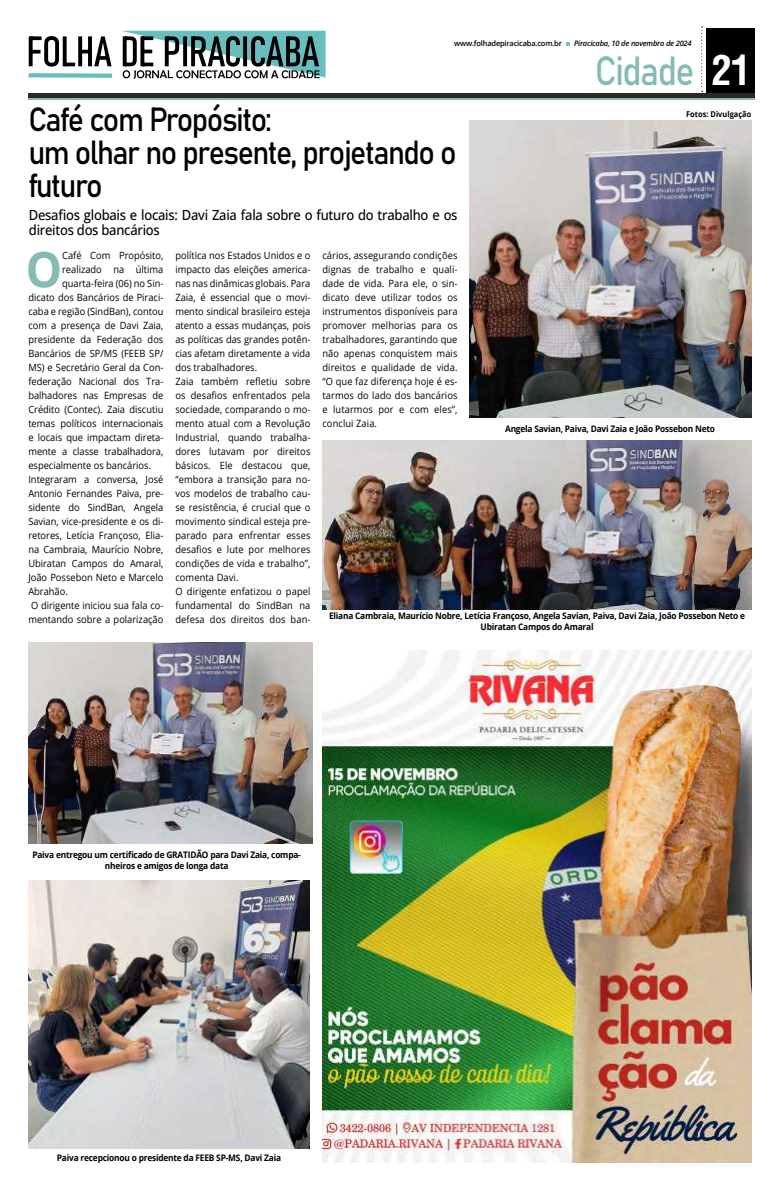
<style>
.page{position:relative;width:780px;height:1191px;background:#fff}
.page>*{position:absolute;margin:0;border:0;box-sizing:border-box;transform-origin:0 0}
.t1{font:700 49.2px "Open Sans";color:#85bbb3;scale:.93 1}
.t2{font:40.2px "Bahnschrift";letter-spacing:-.045em;color:#85bbb3;scale:.89 1}
.t3{font:33px/33px "Bahnschrift";letter-spacing:-.05em;color:#000;scale:.92 1}
.t4{font:500 14px/15px "Open Sans";letter-spacing:-.02em;color:#000;scale:.93 1}
.t5{font:10px/14px "Open Sans";color:#000;scale:.93 1}
.t6{font:700 9px/11px "Open Sans";letter-spacing:-.025em;color:#000;text-align:center;scale:.93 1}
.t7{font:700 8px "Open Sans";color:#000;scale:.93 1}
.t8{font:italic 600 7.5px "Open Sans";letter-spacing:-.025em;color:#000}
.t9{font:600 7.5px "Open Sans";letter-spacing:-.025em;color:#000}
.s1{font-family:"Arena Condensed";font-weight:700;font-size:40.6px;color:#fff}
</style>
<div class="page">
<div style="left:706px;top:28px;width:49px;height:65px;background:#000"></div>
<hr style="left:28px;top:97px;width:727px;height:3px;background:#85bbb3">
<div style="left:28px;top:93px;width:727px;height:5px;background:#2c2824"></div>
<svg style="left:701px;top:26px;width:1px;height:66px"></svg>
<svg style="left:566px;top:42px;width:3px;height:4px"></svg>
<svg style="left:28px;top:31px;width:297px;height:48px"></svg>
<img style="left:322px;top:650px;width:429px;height:512px">
<img style="left:340px;top:813px;width:72px;height:67px">
<img style="left:469px;top:120px;width:282px;height:298px">
<img style="left:323px;top:440px;width:428px;height:169px">
<img style="left:28px;top:643px;width:284px;height:200px">
<img style="left:29px;top:881px;width:280px;height:267px">
<p class="t9" style="left:454px;top:38px;width:109px">www.folhadepiracicaba.com.br</p>
<p class="t8" style="left:574px;top:38px;width:119px">Piracicaba, 10 de novembro de 2024</p>
<h3 class="t3" style="left:28px;top:101px;width:467px">Café com Propósito:<br>um olhar no presente, projetando o futuro</h3>
<h3 class="t4" style="left:29px;top:207px;width:462px">Desafios globais e locais: Davi Zaia fala sobre o futuro do trabalho e os direitos dos bancários</h3>
<h2 class="t2" style="left:594px;top:41px;width:177px">Cidade <span class="s1">21</span></h2>
<p class="t7" style="left:686px;top:108px;width:71px">Fotos: Divulgação</p>
<h1 class="t1" style="left:26px;top:234px;width:41px">O</h1>
<p class="t5" style="left:62px;top:248px;width:110px">Café Com Propósito,</p>
<p class="t5" style="left:62px;top:262px;width:110px">realizado na última</p>
<p class="t5" style="left:62px;top:276px;width:110px">quarta-feira (06) no Sin-</p>
<p class="t5" style="left:28px;top:290px;width:147px">dicato dos Bancários de Piraci-</p>
<p class="t5" style="left:28px;top:304px;width:147px">caba e região (SindBan), contou</p>
<p class="t5" style="left:28px;top:318px;width:147px">com a presença de Davi Zaia,</p>
<p class="t5" style="left:28px;top:332px;width:147px">presidente da Federação dos</p>
<p class="t5" style="left:28px;top:346px;width:147px">Bancários de SP/MS (FEEB SP/</p>
<p class="t5" style="left:28px;top:360px;width:147px">MS) e Secretário Geral da Con-</p>
<p class="t5" style="left:28px;top:374px;width:147px">federação Nacional dos Tra-</p>
<p class="t5" style="left:28px;top:388px;width:147px">balhadores nas Empresas de</p>
<p class="t5" style="left:28px;top:402px;width:147px">Crédito (Contec). Zaia discutiu</p>
<p class="t5" style="left:28px;top:416px;width:147px">temas políticos internacionais</p>
<p class="t5" style="left:28px;top:430px;width:147px">e locais que impactam direta-</p>
<p class="t5" style="left:28px;top:444px;width:147px">mente a classe trabalhadora,</p>
<p class="t5" style="left:28px;top:458px;width:133px">especialmente os bancários.</p>
<p class="t5" style="left:28px;top:472px;width:147px">Integraram a conversa, José</p>
<p class="t5" style="left:28px;top:486px;width:147px">Antonio Fernandes Paiva, pre-</p>
<p class="t5" style="left:28px;top:500px;width:147px">sidente do SindBan, Angela</p>
<p class="t5" style="left:28px;top:514px;width:147px">Savian, vice-presidente e os di-</p>
<p class="t5" style="left:28px;top:528px;width:147px">retores, Letícia Françoso, Elia-</p>
<p class="t5" style="left:28px;top:542px;width:147px">na Cambraia, Maurício Nobre,</p>
<p class="t5" style="left:28px;top:556px;width:147px">Ubiratan Campos do Amaral,</p>
<p class="t5" style="left:28px;top:570px;width:147px">João Possebon Neto e Marcelo</p>
<p class="t5" style="left:28px;top:584px;width:44px">Abrahão.</p>
<p class="t5" style="left:31px;top:598px;width:144px">O dirigente iniciou sua fala co-</p>
<p class="t5" style="left:28px;top:612px;width:147px">mentando sobre a polarização</p>
<p class="t5" style="left:175px;top:248px;width:147px">política nos Estados Unidos e o impacto das eleições america&shy;nas nas dinâmicas globais. Para<br>Zaia, é essencial que o movi&shy;mento sindical brasileiro esteja atento a essas mudanças, pois as políticas das grandes potên&shy;cias afetam diretamente a vida dos trabalhadores.<br>Zaia também refletiu sobre os desafios enfrentados pela sociedade, comparando o mo&shy;mento atual com a Revolução<br>Industrial, quando trabalha&shy;dores lutavam por direitos básicos. Ele destacou que, “embora a transição para no&shy;vos modelos de trabalho cau&shy;se resistência, é crucial que o movimento sindical esteja pre&shy;parado para enfrentar esses desafios e lute por melhores condições de vida e trabalho”, comenta Davi.<br>O dirigente enfatizou o papel fundamental do SindBan na defesa dos direitos dos ban-</p>
<p class="t5" style="left:322px;top:248px;width:147px;text-align:justify">cários, assegurando condições dignas de trabalho e quali&shy;dade de vida. Para ele, o sin&shy;dicato deve utilizar todos os instrumentos disponíveis para promover melhorias para os trabalhadores, garantindo que não apenas conquistem mais direitos e qualidade de vida. “O que faz diferença hoje é es&shy;tarmos do lado dos bancários e lutarmos por e com eles”, conclui Zaia.</p>
<p class="t6" style="left:505px;top:423px;width:227px">Angela Savian, Paiva, Davi Zaia e João Possebon Neto</p>
<p class="t6" style="left:329px;top:610px;width:449px">Eliana Cambraia, Maurício Nobre, Letícia Françoso, Angela Savian, Paiva, Davi Zaia, João Possebon Neto e<br>Ubiratan Campos do Amaral</p>
<p class="t6" style="left:32px;top:849px;width:290px">Paiva entregou um certificado de GRATIDÃO para Davi Zaia, compa&shy;nheiros e amigos de longa data</p>
<p class="t6" style="left:57px;top:1151px;width:242px">Paiva recepcionou o presidente da FEEB SP-MS, Davi Zaia</p>
</div>
